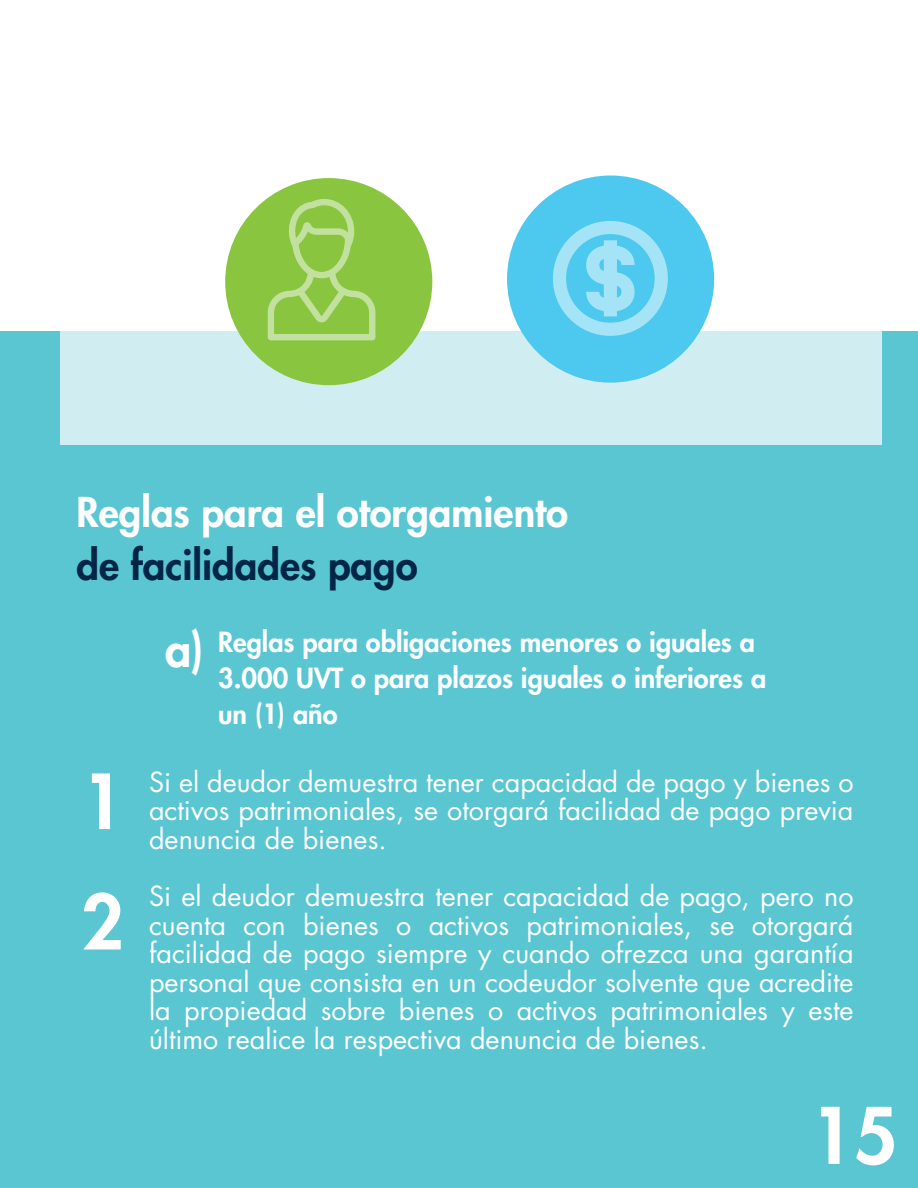
<style>
.page{position:relative;width:918px;height:1188px;background:#fff}
.page>*{position:absolute;margin:0;border:0;box-sizing:border-box;transform-origin:0 0}
.t1{font:800 75.75px "Futura Std";color:#fff}
.t2{font:800 73.8px/120.4px "Futura Std";color:#fff}
.t3{font:800 40.05px "Futura Std";color:#fff}
.t4{font:800 40.05px "Futura Std";color:#012544}
.t5{font:27px/28.5px "Futura Std";color:#fff;text-align:justify}
.t6{font:800 27px/36px "Futura Std";color:#fff}
.s1{font-size:46.65px}
</style>
<div class="page">
<div style="left:1px;top:332px;width:917px;height:856px;background:#59c6d2"></div>
<svg style="left:60px;top:175px;width:822px;height:270px;fill:#d0eef2"></svg>
<div style="left:225px;top:178px;width:207px;height:207px;background:#89c53f;border-radius:50%"></div>
<div style="left:507px;top:176px;width:207px;height:207px;background:#4dc8ee;border-radius:50%"></div>
<svg style="left:268px;top:199px;width:107px;height:141px"></svg>
<svg style="left:553px;top:221px;width:115px;height:115px"></svg>
<h3 class="t3" style="left:77px;top:487px;width:493px">Reglas para el otorgamiento</h3>
<h3 class="t4" style="left:77px;top:540px;width:343px">de facilidades pago</h3>
<p class="t6" style="left:218px;top:624px;width:550px;text-indent:-53px"><span class="s1">a)</span> Reglas para obligaciones menores o iguales a<br>3.000 UVT o para plazos iguales o inferiores a un (1) año</p>
<h2 class="t2" style="left:81px;top:742px;width:44px">1<br>2</h2>
<p class="t5" style="left:149px;top:768px;width:706px">Si el deudor demuestra tener capacidad de pago y bienes o activos patrimoniales, se otorgará facilidad de pago previa denuncia de bienes.</p>
<p class="t5" style="left:149px;top:882px;width:706px">Si el deudor demuestra tener capacidad de pago, pero no cuenta con bienes o activos patrimoniales, se otorgará facilidad de pago siempre y cuando ofrezca una garantía personal que consista en un codeudor solvente que acredite la propiedad sobre bienes o activos patrimoniales y este último realice la respectiva denuncia de bienes.</p>
<h1 class="t1" style="left:810px;top:1088px;width:89px">15</h1>
</div>
